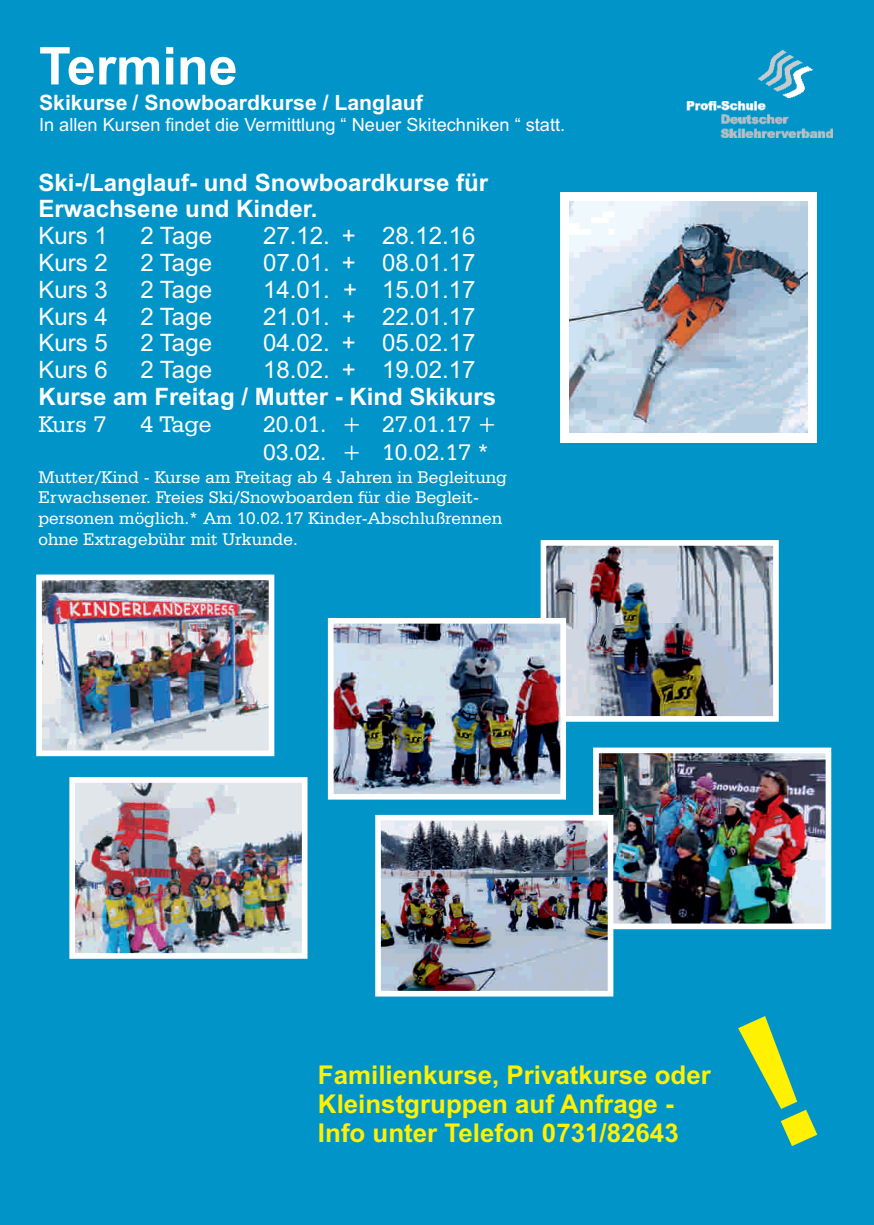
<style>
.page{position:relative;width:874px;height:1225px;background:#fff}
.page>*{position:absolute;margin:0;border:0;box-sizing:border-box;transform-origin:0 0}
.t1{font:700 52px "Arial";color:#fff}
.t2{font:700 25.8px/29px "Arial";color:#fff101}
.t3{font:24px "Arial";color:#fff}
.t4{font:700 24px/26.8px "Arial";color:#fff}
.t5{font:24px/27.8px "Serifa BT";color:#fff}
.t6{font:700 21.2px "Arial";color:#fff}
.t7{font:18.2px "Arial";color:#fff}
.t8{font:18px/20.8px "Serifa BT";color:#fff}
</style>
<div class="page">
<div style="left:0;top:0;width:873px;height:1225px;background:#0094c8"></div>
<img style="left:758px;top:50px;width:55px;height:49px">
<img style="left:686px;top:101px;width:146px;height:37px">
<div style="left:560px;top:192px;width:256px;height:250px;background:#fff"></div>
<img style="left:569px;top:201px;width:238px;height:231px">
<img style="left:600px;top:754px;width:223px;height:168px">
<div style="left:593px;top:747px;width:237px;height:182px;border:6px solid #fff"></div>
<img style="left:382px;top:822px;width:224px;height:167px">
<div style="left:375px;top:815px;width:238px;height:181px;border:6px solid #fff"></div>
<img style="left:547px;top:547px;width:224px;height:167px">
<div style="left:540px;top:540px;width:238px;height:181px;border:6px solid #fff"></div>
<img style="left:76px;top:784px;width:224px;height:167px">
<div style="left:69px;top:777px;width:238px;height:181px;border:6px solid #fff"></div>
<img style="left:335px;top:625px;width:223px;height:167px">
<div style="left:328px;top:618px;width:237px;height:181px;border:6px solid #fff"></div>
<img style="left:43px;top:581px;width:224px;height:168px">
<div style="left:36px;top:574px;width:238px;height:182px;border:6px solid #fff"></div>
<h1 class="t1" style="left:39px;top:47px;width:200px">Termine</h1>
<p class="t6" style="left:39px;top:95px;width:385px">Skikurse / Snowboardkurse / Langlauf</p>
<p class="t7" style="left:39px;top:118px;width:527px">In allen Kursen findet die Vermittlung “ Neuer Skitechniken “ statt.</p>
<h3 class="t4" style="left:38px;top:171px;width:451px">Ski-/Langlauf- und Snowboardkurse für<br>Erwachsene und Kinder.</h3>
<h3 class="t3" style="left:38px;top:227px;width:71px">Kurs 1</h3>
<h3 class="t3" style="left:140px;top:227px;width:73px">2 Tage</h3>
<h3 class="t3" style="left:263px;top:227px;width:214px">27.12. + 28.12.16</h3>
<h3 class="t3" style="left:38px;top:253px;width:71px">Kurs 2</h3>
<h3 class="t3" style="left:140px;top:253px;width:73px">2 Tage</h3>
<h3 class="t3" style="left:263px;top:253px;width:214px">07.01. + 08.01.17</h3>
<h3 class="t3" style="left:38px;top:280px;width:71px">Kurs 3</h3>
<h3 class="t3" style="left:140px;top:280px;width:73px">2 Tage</h3>
<h3 class="t3" style="left:263px;top:280px;width:214px">14.01. + 15.01.17</h3>
<h3 class="t3" style="left:38px;top:307px;width:71px">Kurs 4</h3>
<h3 class="t3" style="left:140px;top:307px;width:73px">2 Tage</h3>
<h3 class="t3" style="left:263px;top:307px;width:214px">21.01. + 22.01.17</h3>
<h3 class="t3" style="left:38px;top:334px;width:71px">Kurs 5</h3>
<h3 class="t3" style="left:140px;top:334px;width:73px">2 Tage</h3>
<h3 class="t3" style="left:263px;top:334px;width:214px">04.02. + 05.02.17</h3>
<h3 class="t3" style="left:38px;top:361px;width:71px">Kurs 6</h3>
<h3 class="t3" style="left:140px;top:361px;width:73px">2 Tage</h3>
<h3 class="t3" style="left:263px;top:361px;width:214px">18.02. + 19.02.17</h3>
<h3 class="t4" style="left:38px;top:385px;width:459px">Kurse am Freitag / Mutter - Kind Skikurs</h3>
<h3 class="t5" style="left:38px;top:412px;width:69px">Kurs 7</h3>
<h3 class="t5" style="left:140px;top:412px;width:73px">4 Tage</h3>
<h3 class="t5" style="left:263px;top:412px;width:235px">20.01. + 27.01.17 +<br>03.02. + 10.02.17 *</h3>
<p class="t8" style="left:38px;top:467px;width:470px">Mutter/Kind - Kurse am Freitag ab 4 Jahren in Begleitung Erwachsener. Freies Ski/Snowboarden für die Begleit&shy;personen möglich.* Am 10.02.17 Kinder-Abschlußrennen ohne Extragebühr mit Urkunde.</p>
<h2 class="t2" style="left:318px;top:1062px;width:394px">Familienkurse, Privatkurse oder<br>Kleinstgruppen auf Anfrage -<br>Info unter Telefon 0731/82643</h2>
</div>
